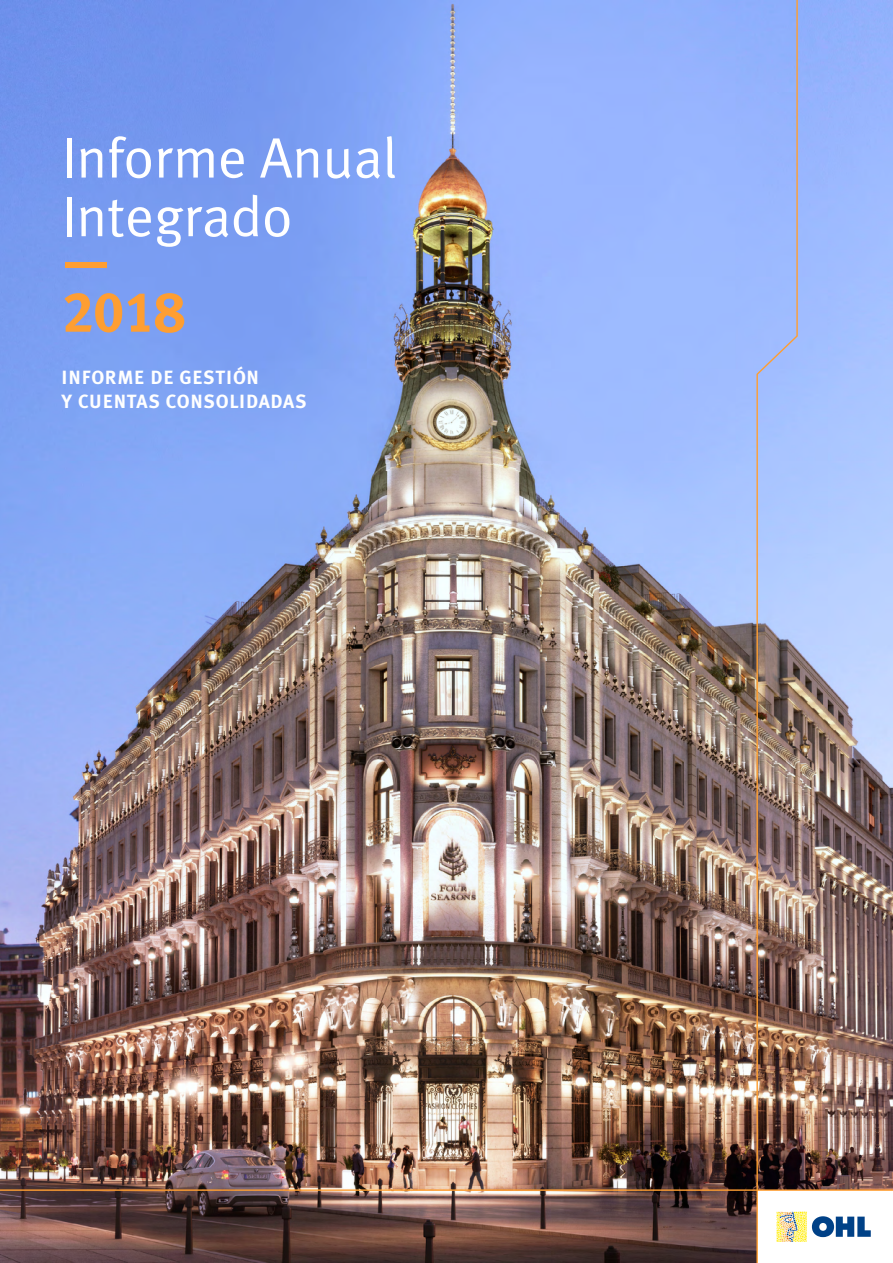
<style>
.page{position:relative;width:893px;height:1263px;background:#fff}
.page>*{position:absolute;margin:0;border:0;box-sizing:border-box;transform-origin:0 0}
.t1{font:57px/58.7px "Meta Plus Normal";color:#fff}
.t2{font:57px "Meta Plus Bold Caps";color:#fe9e32}
.t3{font:700 19.2px/23.9px "Meta Plus";letter-spacing:.04em;color:#fff}
</style>
<div class="page">
<img style="left:0;top:0;width:893px;height:1263px">
<div style="left:65px;top:262px;width:42px;height:6px;background:#fe9e32"></div>
<div style="left:758px;top:1190px;width:135px;height:73px;background:#fff"></div>
<svg style="left:798px;top:1211px;width:73px;height:31px"></svg>
<hr style="left:0;top:1189px;width:893px;height:2px;background:#fe9e32">
<img style="left:756px;top:0;width:42px;height:1263px">
<h1 class="t1" style="left:62px;top:128px;width:337px">Informe Anual<br>Integrado</h1>
<h1 class="t2" style="left:63px;top:279px;width:123px">2018</h1>
<p class="t3" style="left:62px;top:365px;width:247px">INFORME DE GESTIÓN<br>Y CUENTAS CONSOLIDADAS</p>
</div>
